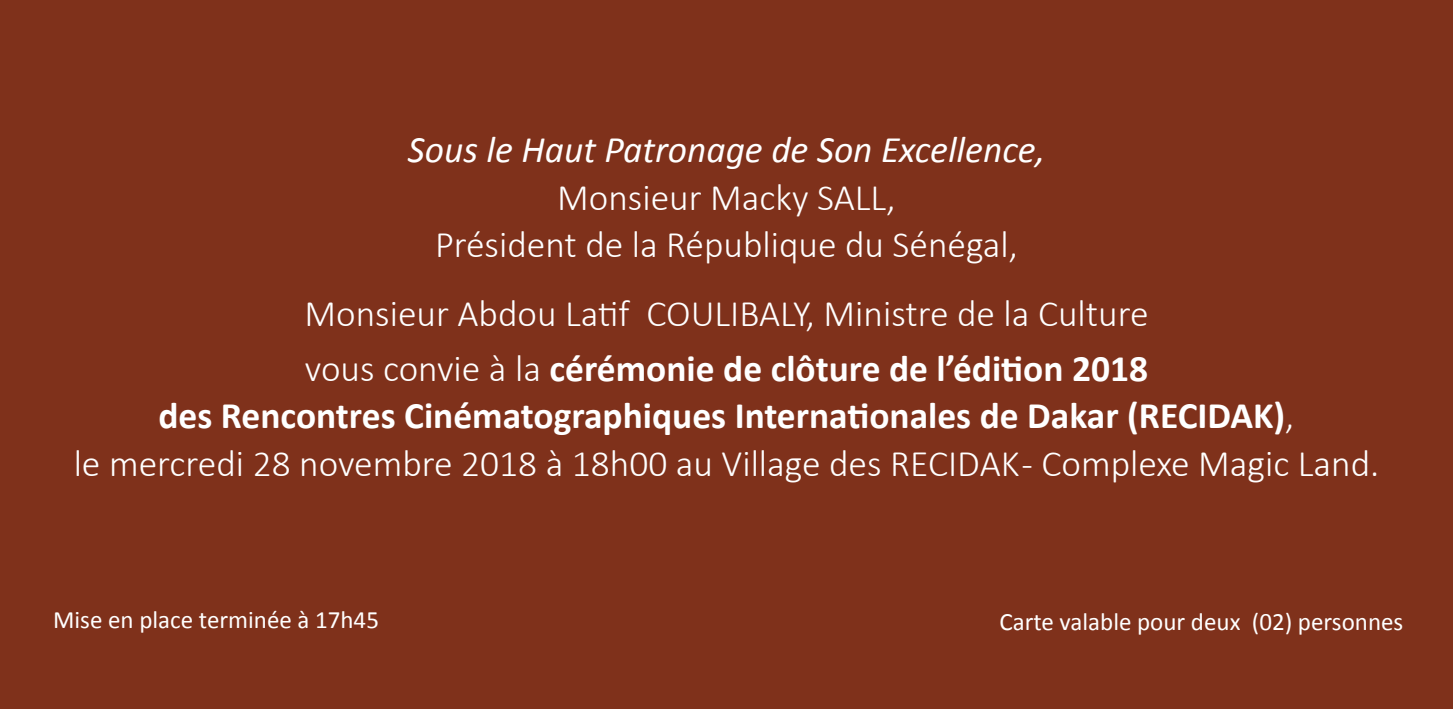
<style>
.page{position:relative;width:1453px;height:709px;background:#7f311b}
.page>*{position:absolute;margin:0;border:0;box-sizing:border-box;transform-origin:0 0}
.t1{font:300 37.5px/47.5px "Calibri";color:#fff;text-align:center}
.t2{font:700 37.5px "Calibri";color:#fff}
.t3{font:25px "Calibri";color:#fff}
.s1{font-weight:400;font-style:italic}
.s2{font-weight:300}
</style>
<div class="page">
<p class="t1" style="left:408px;top:126px;width:639px"><span class="s1">Sous le Haut Patronage de Son Excellence,<br></span>Monsieur Macky SALL,<br>Président de la République du Sénégal,</p>
<p class="t1" style="left:304px;top:289px;width:845px">Monsieur Abdou Latif COULIBALY, Ministre de la Culture</p>
<p class="t2" style="left:305px;top:341px;width:844px"><span class="s2">vous convie à la</span> cérémonie de clôture de l’édition 2018</p>
<p class="t2" style="left:158px;top:389px;width:1137px">des Rencontres Cinématographiques Internationales de Dakar (RECIDAK)<span class="s2">,</span></p>
<p class="t1" style="left:74px;top:439px;width:1307px">le mercredi 28 novembre 2018 à 18h00 au Village des RECIDAK - Complexe Magic Land.</p>
<p class="t3" style="left:53px;top:603px;width:327px">Mise en place terminée à 17h45</p>
<p class="t3" style="left:999px;top:604px;width:405px">Carte valable pour deux (02) personnes</p>
</div>
